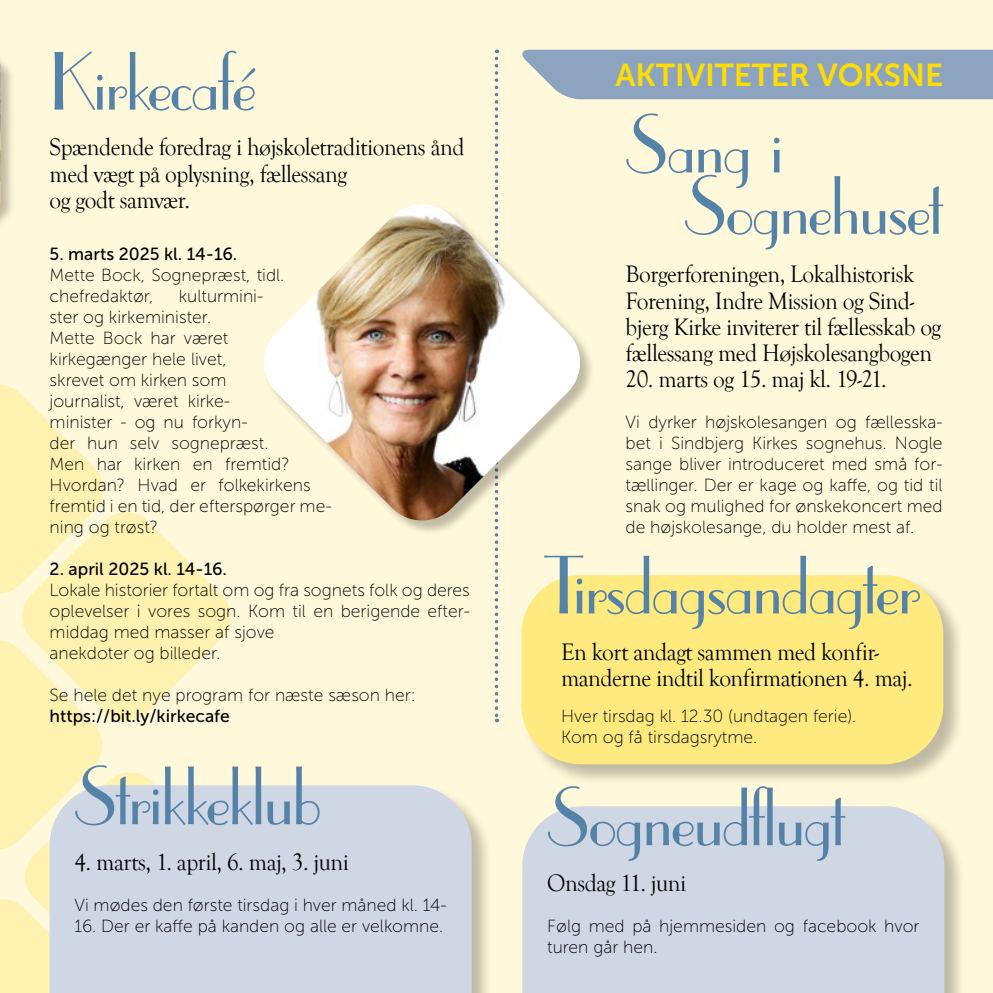
<style>
.page{position:relative;width:993px;height:993px;background:#fff}
.page>*{position:absolute;margin:0;border:0;box-sizing:border-box;transform-origin:0 0}
.t1{font:78.75px/61.2px "Parisian BT";letter-spacing:-.03em;color:#5582a7}
.t2{font:31.5px "Museo Sans 700";color:#fd0}
.t3{font:24.5px/26.2px "Goudy Old Style T";letter-spacing:-.02em;color:#000;scale:.95 1}
.t4{font:17.5px/21px "Museo Sans 100";color:#000}
.t5{font:17.5px "Museo Sans 500";color:#000}
</style>
<div class="page">
<div style="left:0;top:0;width:992px;height:992px;background:#fff8da"></div>
<svg style="left:494px;top:50px;width:4px;height:672px"></svg>
<svg style="left:25px;top:772px;width:128px;height:123px;fill:#fff1b0"></svg>
<svg style="left:22px;top:512px;width:209px;height:209px;fill:#fff1b0"></svg>
<svg style="left:0;top:895px;width:49px;height:97px;background:#fff1b5"></svg>
<svg style="left:0;top:637px;width:105px;height:215px"></svg>
<svg style="left:0;top:385px;width:106px;height:211px"></svg>
<div style="left:0;top:0;width:16px;height:307px;background:#000;opacity:.25"></div>
<img style="left:0;top:64px;width:1px;height:139px">
<div style="left:520px;top:574px;width:444px;height:211px;background:#000;opacity:.25"></div>
<div style="left:521px;top:575px;width:422px;height:189px;background:#ffea80;border-radius:60px"></div>
<div style="left:49px;top:784px;width:444px;height:208px;background:#000;opacity:.25"></div>
<div style="left:50px;top:785px;width:421px;height:207px;background:#cfd6e4"></div>
<div style="left:521px;top:805px;width:444px;height:187px;background:#000;opacity:.25"></div>
<div style="left:522px;top:806px;width:422px;height:186px;background:#cfd6e4"></div>
<div style="left:263px;top:204px;width:332px;height:331px;background:#000;opacity:.25"></div>
<img style="left:263px;top:204px;width:321px;height:320px">
<div style="left:522px;top:50px;width:470px;height:49px;background:#8da4c0"></div>
<h1 class="t1" style="left:50px;top:50px;width:208px">Kirkecafé</h1>
<h3 class="t3" style="left:50px;top:135px;width:438px">Spændende foredrag i højskoletraditionens ånd med vægt på oplysning, fællessang<br>og godt samvær.</h3>
<p class="t5" style="left:50px;top:244px;width:189px">5. marts 2025 kl. 14-16.</p>
<p class="t4" style="left:50px;top:264px;width:236px">Mette Bock, Sognepræst, tidl. chefredaktør,</p>
<p class="t4" style="left:50px;top:285px;width:283px;text-indent:129px">kulturmini-<br>ster og kirkeminister.<br>Mette Bock har været<br>kirkegænger hele livet,<br>skrevet om kirken som<br>journalist, været kirke-<br>minister - og nu forkyn-<br>der hun selv sognepræst.<br>Men har kirken en fremtid?<br>Hvordan? Hvad er folkekirkens fremtid i en tid, der efterspørger me&shy;ning og trøst?</p>
<p class="t5" style="left:50px;top:559px;width:179px">2. april 2025 kl. 14-16.</p>
<p class="t4" style="left:50px;top:579px;width:421px">Lokale historier fortalt om og fra sognets folk og deres oplevelser i vores sogn. Kom til en berigende efter&shy;middag med masser af sjove<br>anekdoter og billeder.</p>
<p class="t4" style="left:50px;top:684px;width:367px">Se hele det nye program for næste sæson her:</p>
<p class="t5" style="left:50px;top:706px;width:182px">https://bit.ly/kirkecafe</p>
<h1 class="t1" style="left:74px;top:764px;width:248px">Strikkeklub</h1>
<h3 class="t3" style="left:74px;top:849px;width:290px">4. marts, 1. april, 6. maj, 3. juni</h3>
<p class="t4" style="left:74px;top:894px;width:374px">Vi mødes den første tirsdag i hver måned kl. 14-</p>
<p class="t4" style="left:74px;top:915px;width:370px">16. Der er kaffe på kanden og alle er velkomne.</p>
<h2 class="t2" style="left:615px;top:58px;width:329px">AKTIVITETER VOKSNE</h2>
<h1 class="t1" style="left:684px;top:113px;width:260px;text-indent:-59px">Sang i<br>Sognehuset</h1>
<h3 class="t3" style="left:625px;top:261px;width:334px">Borgerforeningen, Lokalhistorisk Forening, Indre Mission og Sind&shy;bjerg Kirke inviterer til fællesskab og fællessang med Højskolesangbogen</h3>
<h3 class="t3" style="left:625px;top:366px;width:276px">20. marts og 15. maj kl. 19-21.</h3>
<p class="t4" style="left:625px;top:411px;width:318px;text-align:justify">Vi dyrker højskolesangen og fællesska&shy;bet i Sindbjerg Kirkes sognehus. Nogle sange bliver introduceret med små for&shy;tællinger. Der er kage og kaffe, og tid til snak og mulighed for ønskekoncert med de højskolesange, du holder mest af.</p>
<h1 class="t1" style="left:544px;top:553px;width:378px">Tirsdagsandagter</h1>
<h3 class="t3" style="left:561px;top:639px;width:371px">En kort andagt sammen med konfir&shy;manderne indtil konfirmationen 4. maj.</h3>
<p class="t4" style="left:561px;top:705px;width:297px">Hver tirsdag kl. 12.30 (undtagen ferie).<br>Kom og få tirsdagsrytme.</p>
<h1 class="t1" style="left:547px;top:785px;width:299px">Sogneudflugt</h1>
<h3 class="t3" style="left:547px;top:870px;width:148px">Onsdag 11. juni</h3>
<p class="t4" style="left:547px;top:915px;width:374px">Følg med på hjemmesiden og facebook hvor turen går hen.</p>
</div>
